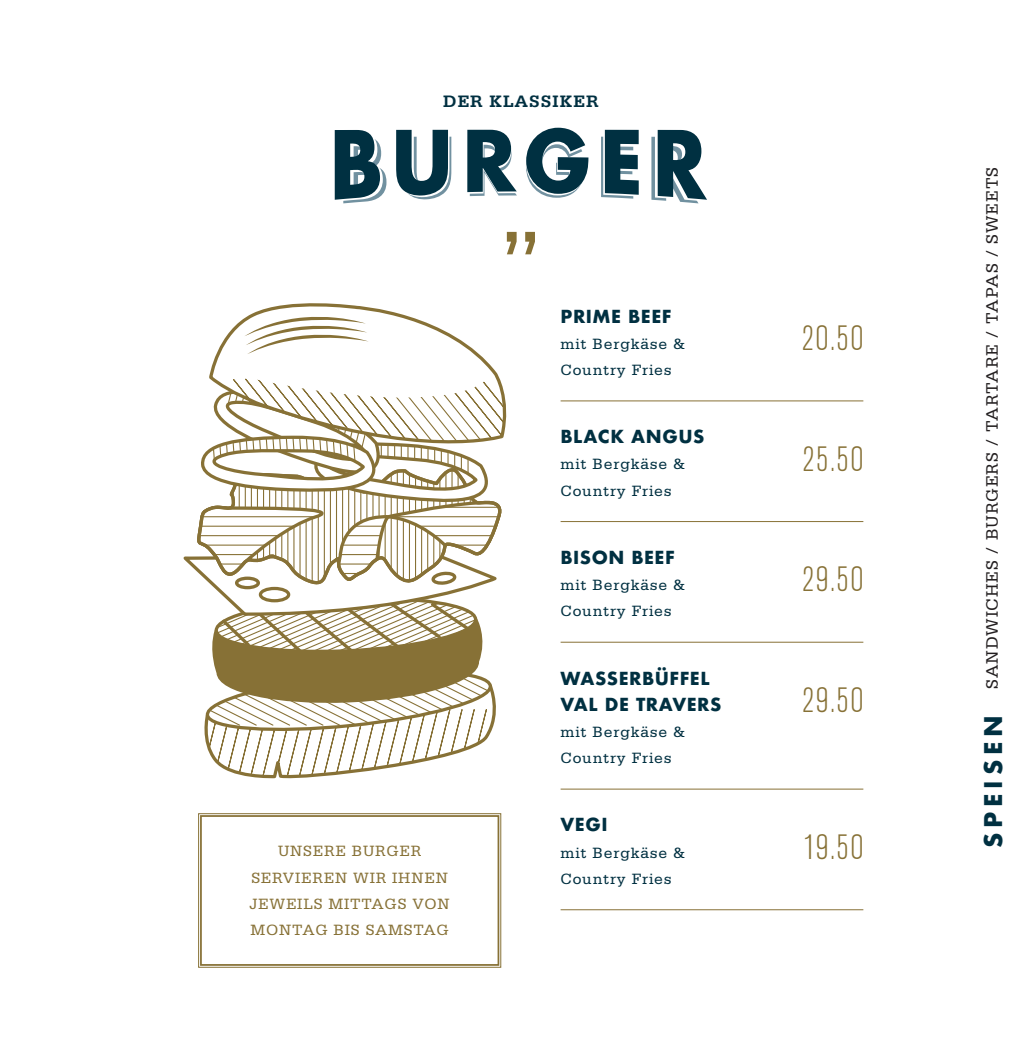
<style>
.page{position:relative;width:1022px;height:1042px;background:#fff}
.page>*{position:absolute;margin:0;border:0;box-sizing:border-box;transform-origin:0 0}
.t1{font:300 condensed 35px "Akzidenz Grotesk BE";letter-spacing:.05em;color:#877136}
.t2{font:700 17.5px/26.2px "Futura";letter-spacing:.03em;color:#003041}
.t3{font:17.5px "Serifa Std";letter-spacing:.05em;color:#231f20}
.t4{font:700 17.5px "Serifa Std";letter-spacing:.05em;color:#003041}
.t5{font:15.75px/26.2px "Serifa Std";letter-spacing:.05em;color:#003041}
.t6{font:15.75px/26.2px "Serifa Std";letter-spacing:.05em;color:#877136;text-align:center}
.s1{font-family:"Futura";font-weight:700;font-size:23.8px;color:#003041}
</style>
<div class="page">
<hr style="left:561px;top:521px;width:302px;height:1px;background:#877136">
<hr style="left:561px;top:788px;width:302px;height:1px;background:#877136">
<hr style="left:561px;top:642px;width:302px;height:1px;background:#877136">
<hr style="left:561px;top:909px;width:302px;height:1px;background:#877136">
<hr style="left:561px;top:400px;width:302px;height:1px;background:#877136">
<svg style="left:507px;top:232px;width:28px;height:22px"></svg>
<svg style="left:198px;top:813px;width:303px;height:155px"></svg>
<div style="left:200px;top:815px;width:299px;height:151px;border:2px solid #877136"></div>
<svg style="left:335px;top:130px;width:51px;height:73px"></svg>
<svg style="left:396px;top:130px;width:55px;height:70px"></svg>
<svg style="left:467px;top:130px;width:50px;height:66px"></svg>
<svg style="left:526px;top:128px;width:62px;height:70px"></svg>
<svg style="left:601px;top:130px;width:38px;height:69px;background:#456976"></svg>
<svg style="left:651px;top:130px;width:56px;height:73px"></svg>
<svg style="left:246px;top:303px;width:164px;height:14px"></svg>
<svg style="left:183px;top:317px;width:323px;height:462px"></svg>
<p class="t4" style="left:443px;top:91px;width:157px">DER KLASSIKER</p>
<p class="t2" style="left:561px;top:303px;width:112px">PRIME BEEF</p>
<p class="t5" style="left:561px;top:331px;width:126px">mit Bergkäse &amp;<br>Country Fries</p>
<p class="t2" style="left:561px;top:423px;width:145px">BLACK ANGUS</p>
<p class="t5" style="left:561px;top:451px;width:126px">mit Bergkäse &amp;<br>Country Fries</p>
<p class="t2" style="left:561px;top:544px;width:116px">BISON BEEF</p>
<p class="t5" style="left:561px;top:572px;width:126px">mit Bergkäse &amp;<br>Country Fries</p>
<p class="t6" style="left:250px;top:838px;width:202px">UNSERE BURGER<br>SERVIEREN WIR IHNEN<br>JEWEILS MITTAGS VON<br>MONTAG BIS SAMSTAG</p>
<p class="t2" style="left:561px;top:665px;width:162px">WASSERBÜFFEL<br>VAL DE TRAVERS</p>
<p class="t5" style="left:561px;top:719px;width:126px">mit Bergkäse &amp;<br>Country Fries</p>
<p class="t2" style="left:561px;top:811px;width:48px">VEGI</p>
<p class="t5" style="left:561px;top:839px;width:126px">mit Bergkäse &amp;<br>Country Fries</p>
<h1 class="t1" style="left:802px;top:319px;width:63px">20.50</h1>
<h1 class="t1" style="left:802px;top:440px;width:62px">25.50</h1>
<h1 class="t1" style="left:802px;top:560px;width:63px">29.50</h1>
<h1 class="t1" style="left:802px;top:681px;width:63px">29.50</h1>
<h1 class="t1" style="left:803px;top:828px;width:61px">19.50</h1>
<p class="t3" style="left:982px;top:848px;width:682px;rotate:-90deg"><span class="s1">SPEISEN</span> SANDWICHES / BURGERS / TARTARE / TAPAS / SWEETS</p>
</div>
